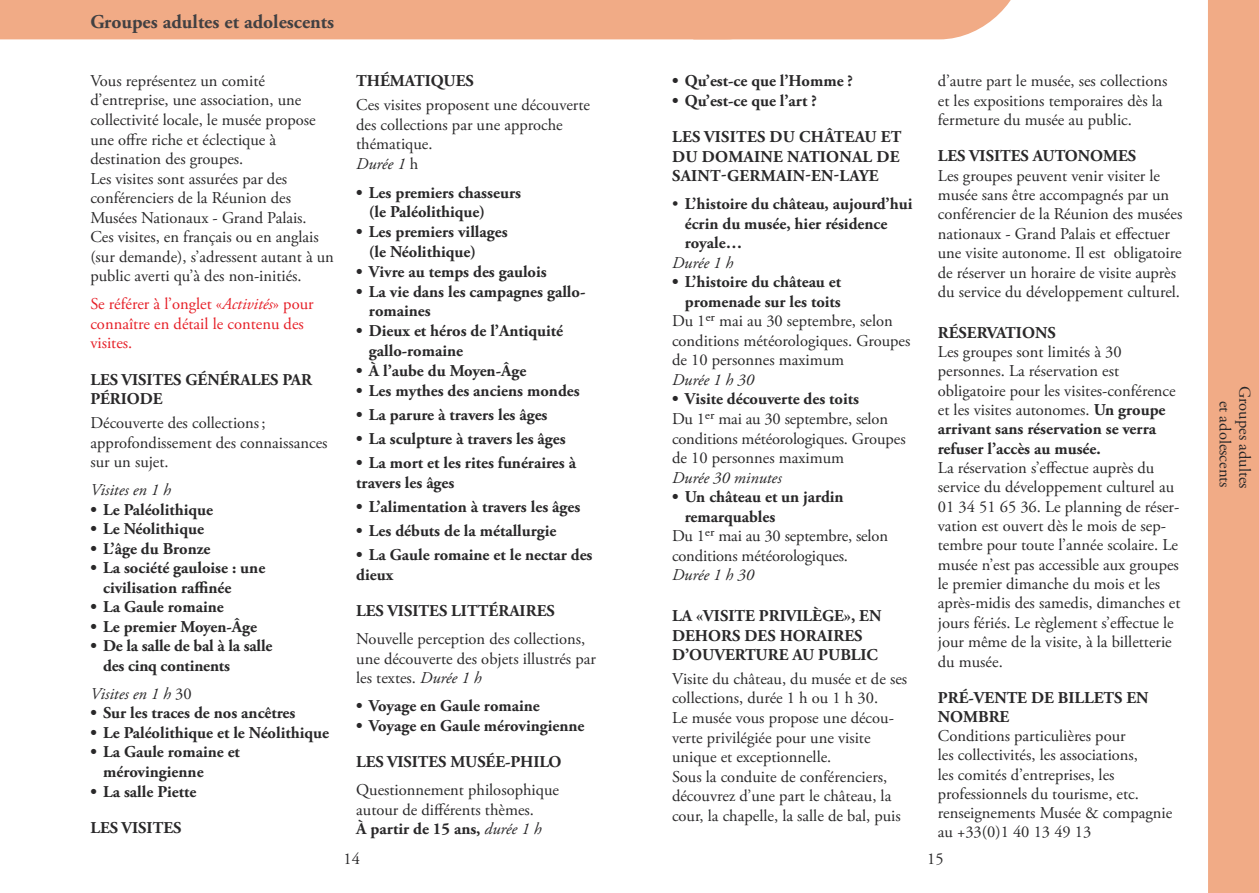
<style>
.page{position:relative;width:1259px;height:893px;background:#fff}
.page>*{position:absolute;margin:0;border:0;box-sizing:border-box;transform-origin:0 0}
.t1{font:700 19.5px "Adobe Garamond";color:#414042}
.t2{font:16.5px/19.4px "Adobe Garamond Pro";color:#292829}
.t3{font:700 16.5px/19.8px "Adobe Garamond Pro";color:#292829}
.t4{font:16.5px/19.5px "Adobe Garamond Pro";color:#e61e26}
.t5{font:italic 16.5px "Adobe Garamond Pro";color:#292829}
.s1{font-style:italic}
.s2{font-style:normal}
.s3{font-weight:700}
.s4{font-weight:400}
</style>
<div class="page">
<div style="left:1208px;top:0;width:51px;height:893px;background:#f1ab86"></div>
<div style="left:0;top:0;width:1011px;height:39px;background:#f1ab86"></div>
<p class="t1" style="left:90px;top:12px;width:245px">Groupes adultes et adolescents</p>
<p class="t2" style="left:90px;top:72px;width:245px">Vous représentez un comité d’entreprise, une association, une collectivité locale, le musée propose une offre riche et éclectique à destination des groupes.<br>Les visites sont assurées par des conférenciers de la Réunion des Musées Nationaux - Grand Palais.<br>Ces visites, en français ou en anglais (sur demande), s’adressent autant à un public averti qu’à des non-initiés.</p>
<p class="t4" style="left:90px;top:295px;width:224px">Se référer à l’onglet «<span class="s1">Activités</span>» pour connaître en détail le contenu des visites.</p>
<p class="t3" style="left:90px;top:370px;width:223px">LES VISITES GÉNÉRALES PAR<br>PÉRIODE</p>
<p class="t2" style="left:90px;top:414px;width:239px">Découverte des collections; approfondissement des connaissances sur un sujet.</p>
<p class="t5" style="left:90px;top:480px;width:82px">Visites en 1 h</p>
<p class="t3" style="left:90px;top:500px;width:124px">• Le Paléolithique</p>
<p class="t3" style="left:90px;top:520px;width:115px">• Le Néolithique</p>
<p class="t3" style="left:90px;top:539px;width:122px">• L’âge du Bronze</p>
<p class="t3" style="left:103px;top:559px;width:164px;text-indent:-13px">• La société gauloise : une civilisation raffinée</p>
<p class="t3" style="left:90px;top:598px;width:135px">• La Gaule romaine</p>
<p class="t3" style="left:90px;top:617px;width:168px">• Le premier Moyen-Âge</p>
<p class="t3" style="left:103px;top:637px;width:171px;text-indent:-13px">• De la salle de bal à la salle des cinq continents</p>
<p class="t5" style="left:90px;top:684px;width:103px">Visites en 1 h <span class="s2">30</span></p>
<p class="t3" style="left:90px;top:704px;width:207px">• Sur les traces de nos ancêtres</p>
<p class="t3" style="left:90px;top:723px;width:240px">• Le Paléolithique et le Néolithique</p>
<p class="t3" style="left:103px;top:743px;width:138px;text-indent:-13px">• La Gaule romaine et mérovingienne</p>
<p class="t3" style="left:90px;top:782px;width:107px">• La salle Piette</p>
<p class="t3" style="left:90px;top:818px;width:93px">LES VISITES</p>
<p class="t2" style="left:356px;top:69px;width:235px;line-height:23.9px"><span class="s3">THÉMATIQUES<br></span>Ces visites proposent une découverte</p>
<p class="t2" style="left:356px;top:115px;width:208px;line-height:19.8px">des collections par une approche thématique.<br><span class="s1">Durée 1</span> h</p>
<p class="t3" style="left:369px;top:183px;width:154px;text-indent:-13px">• Les premiers chasseurs (le Paléolithique)</p>
<p class="t3" style="left:369px;top:222px;width:140px;text-indent:-13px">• Les premiers villages (le Néolithique)</p>
<p class="t3" style="left:356px;top:262px;width:192px">• Vivre au temps des gaulois</p>
<p class="t3" style="left:369px;top:282px;width:218px;text-indent:-13px">• La vie dans les campagnes gallo&shy;romaines</p>
<p class="t3" style="left:369px;top:321px;width:196px;text-indent:-13px">• Dieux et héros de l’Antiquité gallo-romaine</p>
<p class="t3" style="left:356px;top:361px;width:172px">• À l’aube du Moyen-Âge</p>
<p class="t3" style="left:356px;top:381px;width:225px">• Les mythes des anciens mondes</p>
<p class="t3" style="left:356px;top:405px;width:193px">• La parure à travers les âges</p>
<p class="t3" style="left:356px;top:429px;width:211px">• La sculpture à travers les âges</p>
<p class="t3" style="left:356px;top:453px;width:221px">• La mort et les rites funéraires à travers les âges</p>
<p class="t3" style="left:356px;top:497px;width:226px">• L’alimentation à travers les âges</p>
<p class="t3" style="left:356px;top:521px;width:202px">• Les débuts de la métallurgie</p>
<p class="t3" style="left:356px;top:545px;width:238px">• La Gaule romaine et le nectar des dieux</p>
<p class="t2" style="left:356px;top:597px;width:230px;line-height:28px"><span class="s3">LES VISITES LITTÉRAIRES<br></span>Nouvelle perception des collections,</p>
<p class="t2" style="left:356px;top:649px;width:240px">une découverte des objets illustrés par les textes. <span class="s1">Durée 1 h</span></p>
<p class="t3" style="left:356px;top:696px;width:185px">• Voyage en Gaule romaine</p>
<p class="t3" style="left:356px;top:716px;width:230px">• Voyage en Gaule mérovingienne</p>
<p class="t2" style="left:356px;top:748px;width:207px;line-height:28px"><span class="s3">LES VISITES MUSÉE-PHILO<br></span>Questionnement philosophique</p>
<p class="t2" style="left:356px;top:800px;width:187px">autour de différents thèmes.<br><span class="s3">À partir de 15 ans,</span> <span class="s1">durée 1 h</span></p>
<p class="t2" style="left:343px;top:850px;width:18px">14</p>
<p class="t3" style="left:672px;top:71px;width:183px">• Qu’est-ce que l’Homme ?</p>
<p class="t3" style="left:672px;top:91px;width:146px">• Qu’est-ce que l’art ?</p>
<p class="t3" style="left:672px;top:127px;width:231px;text-align:justify">LES VISITES DU CHÂTEAU ET DU DOMAINE NATIONAL DE SAINT-GERMAIN-EN-LAYE</p>
<p class="t3" style="left:672px;top:194px;width:242px"><span class="s4">•</span> L’histoire du château, aujourd’hui</p>
<p class="t3" style="left:685px;top:214px;width:204px">écrin du musée, hier résidence</p>
<p class="t3" style="left:685px;top:233px;width:59px">royale…</p>
<p class="t5" style="left:672px;top:253px;width:63px">Durée 1 h</p>
<p class="t3" style="left:672px;top:272px;width:171px">• L’histoire du château et</p>
<p class="t3" style="left:685px;top:292px;width:158px">promenade sur les toits</p>
<p class="t2" style="left:672px;top:312px;width:222px">Du 1er mai au 30 septembre, selon</p>
<p class="t2" style="left:672px;top:332px;width:240px">conditions météorologiques. Groupes</p>
<p class="t2" style="left:672px;top:351px;width:174px">de 10 personnes maximum</p>
<p class="t5" style="left:672px;top:370px;width:84px">Durée 1 h 30</p>
<p class="t2" style="left:672px;top:390px;width:235px"><span class="s3">• Visite découverte des toits<br></span>Du 1er mai au 30 septembre, selon conditions météorologiques. Groupes de 10 personnes maximum<br><span class="s1">Durée 30 minutes</span></p>
<p class="t3" style="left:672px;top:487px;width:173px">• Un château et un jardin</p>
<p class="t3" style="left:685px;top:507px;width:92px">remarquables</p>
<p class="t2" style="left:672px;top:527px;width:217px">Du 1er mai au 30 septembre, selon</p>
<p class="t2" style="left:672px;top:547px;width:177px">conditions météorologiques.</p>
<p class="t5" style="left:672px;top:565px;width:84px">Durée 1 h 30</p>
<p class="t3" style="left:672px;top:606px;width:211px">LA «VISITE PRIVILÈGE», EN<br>DEHORS DES HORAIRES<br>D’OUVERTURE AU PUBLIC</p>
<p class="t2" style="left:672px;top:670px;width:237px">Visite du château, du musée et de ses collections, durée 1 h ou 1 h 30.<br>Le musée vous propose une décou&shy;verte privilégiée pour une visite unique et exceptionnelle.<br>Sous la conduite de conférenciers, découvrez d’une part le château, la cour, la chapelle, la salle de bal, puis</p>
<p class="t2" style="left:938px;top:72px;width:231px">d’autre part le musée, ses collections et les expositions temporaires dès la fermeture du musée au public.</p>
<p class="t2" style="left:938px;top:147px;width:246px"><span class="s3">LES VISITES AUTONOMES<br></span>Les groupes peuvent venir visiter le musée sans être accompagnés par un conférencier de la Réunion des musées nationaux - Grand Palais et effectuer une visite autonome. Il est obligatoire de réserver un horaire de visite auprès du service du développement culturel.</p>
<p class="t2" style="left:938px;top:323px;width:244px"><span class="s3">RÉSERVATIONS<br></span>Les groupes sont limités à 30 personnes. La réservation est obligatoire pour les visites-conférence et les visites autonomes. <span class="s3">Un groupe arrivant sans réservation se verra refuser l’accès au musée.<br></span>La réservation s’effectue auprès du service du développement culturel au 01 34 51 65 36. Le planning de réser&shy;vation est ouvert dès le mois de sep&shy;tembre pour toute l’année scolaire. Le musée n’est pas accessible aux groupes le premier dimanche du mois et les après-midis des samedis, dimanches et jours fériés. Le règlement s’effectue le jour même de la visite, à la billetterie du musée.</p>
<p class="t2" style="left:938px;top:688px;width:236px"><span class="s3">PRÉ-VENTE DE BILLETS EN<br>NOMBRE<br></span>Conditions particulières pour<br>les collectivités, les associations,<br>les comités d’entreprises, les professionnels du tourisme, etc. renseignements Musée &amp; compagnie au +33(0)1 40 13 49 13</p>
<p class="t2" style="left:927px;top:850px;width:18px">15</p>
<p class="t2" style="left:1254px;top:386px;width:104px;line-height:19.8px;text-align:right;rotate:90deg">Groupes adultes et adolescents</p>
</div>
